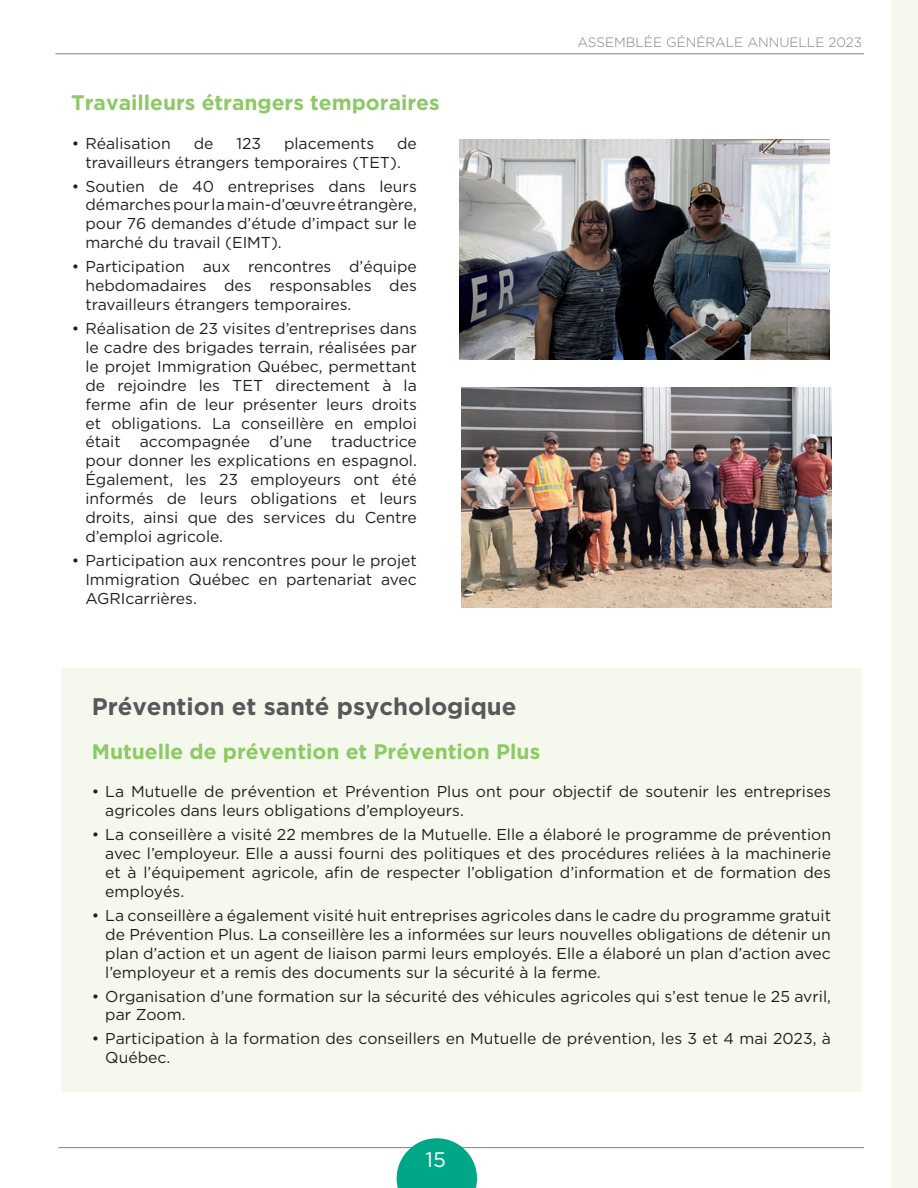
<style>
.page{position:relative;width:918px;height:1188px;background:#fff}
.page>*{position:absolute;margin:0;border:0;box-sizing:border-box;transform-origin:0 0}
.t1{font:700 24px "Gotham";color:#57585a}
.t2{font:700 21px "Gotham";color:#8dc964}
.t3{font:21px "Gotham";color:#fff}
.t4{font:15.75px/18.9px "Gotham";color:#231f20;text-align:justify}
.t5{font:300 13.5px "Gotham";color:#808285}
</style>
<div class="page">
<div style="left:61px;top:669px;width:801px;height:423px;background:#f5f9ed"></div>
<div style="left:891px;top:0;width:27px;height:1188px;background:#f5f9ed"></div>
<hr style="left:59px;top:1147px;width:805px;height:1px;background:#808285">
<svg style="left:397px;top:1138px;width:80px;height:50px"></svg>
<hr style="left:55px;top:54px;width:809px;height:1px;background:#808285">
<img style="left:460px;top:139px;width:370px;height:220px">
<img style="left:461px;top:388px;width:371px;height:220px">
<h2 class="t2" style="left:71px;top:90px;width:370px">Travailleurs étrangers temporaires</h2>
<p class="t4" style="left:72px;top:133px;width:100px">• réalisation</p>
<p class="t4" style="left:194px;top:133px;width:21px">de</p>
<p class="t4" style="left:236px;top:133px;width:26px">123</p>
<p class="t4" style="left:284px;top:133px;width:92px">placements</p>
<p class="t4" style="left:85px;top:133px;width:333px;text-indent:312px">de travailleurs étrangers temporaires (TeT).</p>
<p class="t4" style="left:85px;top:176px;width:333px;text-indent:-13px">• soutien de 40 entreprises dans leurs démarches pour la main-d’œuvre étrangère, pour 76 demandes d’étude d’impact sur le marché du travail (eiMT).</p>
<p class="t4" style="left:85px;top:257px;width:333px;text-indent:-13px">• participation aux rencontres d’équipe hebdomadaires des responsables des travailleurs étrangers temporaires.</p>
<p class="t4" style="left:85px;top:319px;width:333px;text-indent:-13px">• réalisation de 23 visites d’entreprises dans le cadre des brigades terrain, réalisées par le projet immigration Québec, permettant de rejoindre les TeT directement à la ferme afin de leur présenter leurs droits et obligations. la conseillère en emploi était accompagnée d’une traductrice pour donner les explications en espagnol. également, les 23 employeurs ont été informés de leurs obligations et leurs droits, ainsi que des services du centre d’emploi agricole.</p>
<p class="t4" style="left:85px;top:551px;width:333px;text-indent:-13px">• participation aux rencontres pour le projet immigration Québec en partenariat avec agricarrières.</p>
<p class="t5" style="left:578px;top:35px;width:286px">ASSEMBLÉE GÉNÉRALE ANNUELLE 2023</p>
<h1 class="t1" style="left:92px;top:693px;width:426px">Prévention et santé psychologique</h1>
<h2 class="t2" style="left:92px;top:740px;width:450px">Mutuelle de prévention et Prévention Plus</h2>
<p class="t4" style="left:105px;top:782px;width:727px;text-indent:-13px">• la Mutuelle de prévention et prévention plus ont pour objectif de soutenir les entreprises agricoles dans leurs obligations d’employeurs.</p>
<p class="t4" style="left:105px;top:825px;width:727px;text-indent:-13px">• la conseillère a visité 22 membres de la Mutuelle. elle a élaboré le programme de prévention avec l’employeur. elle a aussi fourni des politiques et des procédures reliées à la machinerie et à l’équipement agricole, afin de respecter l’obligation d’information et de formation des employés.</p>
<p class="t4" style="left:105px;top:906px;width:727px;text-indent:-13px">• la conseillère a également visité huit entreprises agricoles dans le cadre du programme gratuit de prévention plus. la conseillère les a informées sur leurs nouvelles obligations de détenir un plan d’action et un agent de liaison parmi leurs employés. elle a élaboré un plan d’action avec l’employeur et a remis des documents sur la sécurité à la ferme.</p>
<p class="t4" style="left:105px;top:986px;width:727px;text-indent:-13px">• organisation d’une formation sur la sécurité des véhicules agricoles qui s’est tenue le 25 avril, par Zoom.</p>
<p class="t4" style="left:105px;top:1029px;width:727px;text-indent:-13px">• participation à la formation des conseillers en Mutuelle de prévention, les 3 et 4 mai 2023, à<br>Québec.</p>
<h2 class="t3" style="left:426px;top:1148px;width:22px">15</h2>
</div>
